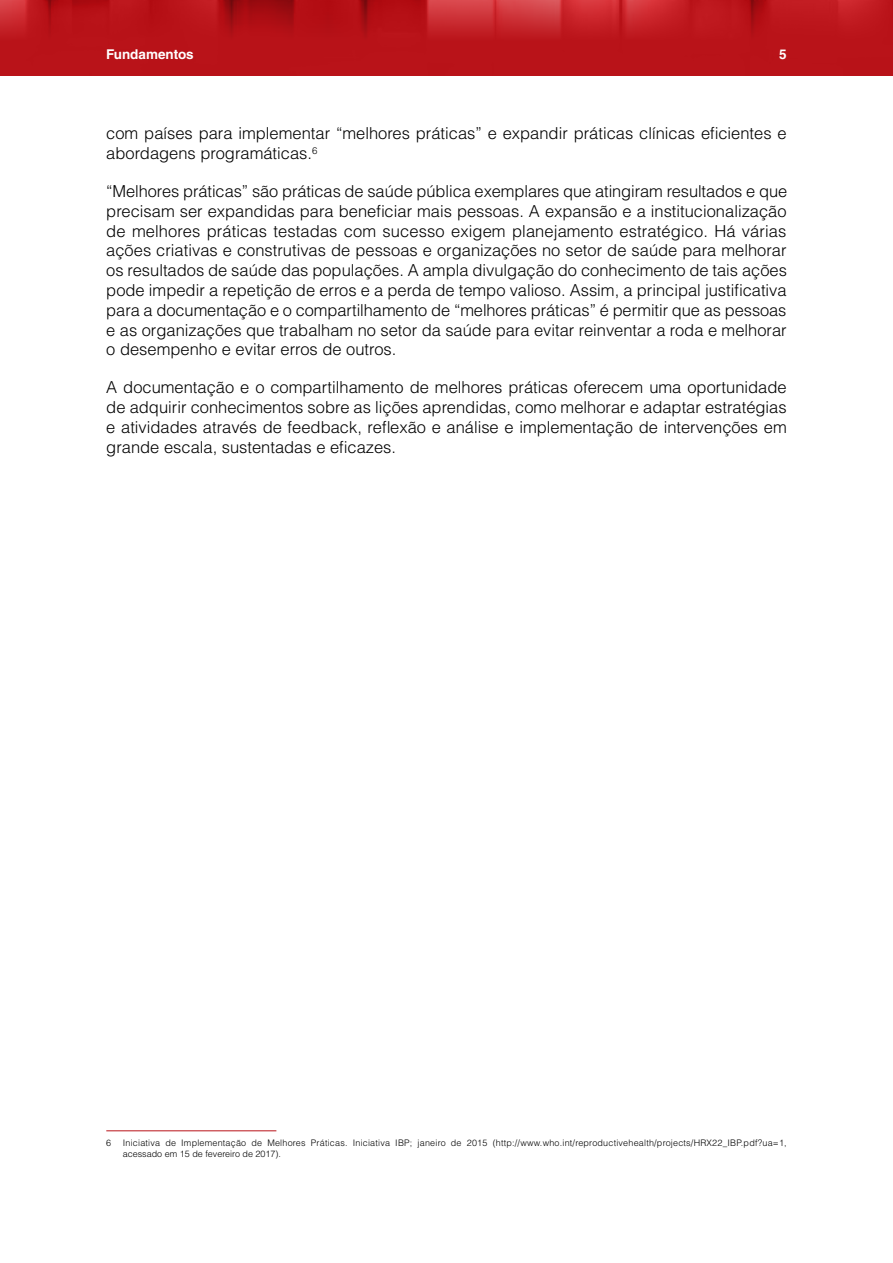
<style>
.page{position:relative;width:893px;height:1263px;background:#fff}
.page>*{position:absolute;margin:0;border:0;box-sizing:border-box;transform-origin:0 0}
.t1{font:300 16.5px/19.8px "Helvetica LT Std";color:#000;text-align:justify}
.t2{font:700 13.5px "Helvetica LT Std";color:#fff}
.t3{font:300 9px/10.8px "Helvetica LT Std";letter-spacing:.025em;color:#000}
</style>
<div class="page">
<div style="left:0;top:0;width:893px;height:76px;background:#b91319"></div>
<hr style="left:106px;top:1130px;width:170px;height:1px;background:#b91319">
<p class="t2" style="left:106px;top:46px;width:89px">Fundamentos</p>
<p class="t2" style="left:779px;top:46px;width:9px">5</p>
<p class="t1" style="left:106px;top:123px;width:682px">com países para implementar “melhores práticas” e expandir práticas clínicas eficientes e abordagens programáticas.<sup>6</sup></p>
<p class="t1" style="left:106px;top:181px;width:682px">“Melhores práticas” são práticas de saúde pública exemplares que atingiram resultados e que precisam ser expandidas para beneficiar mais pessoas. A expansão e a institucionalização de melhores práticas testadas com sucesso exigem planejamento estratégico. Há várias ações criativas e construtivas de pessoas e organizações no setor de saúde para melhorar os resultados de saúde das populações. A ampla divulgação do conhecimento de tais ações pode impedir a repetição de erros e a perda de tempo valioso. Assim, a principal justificativa para a documentação e o compartilhamento de “melhores práticas” é permitir que as pessoas e as organizações que trabalham no setor da saúde para evitar reinventar a roda e melhorar o desempenho e evitar erros de outros.</p>
<p class="t1" style="left:106px;top:377px;width:682px">A documentação e o compartilhamento de melhores práticas oferecem uma oportunidade de adquirir conhecimentos sobre as lições aprendidas, como melhorar e adaptar estratégias e atividades através de feedback, reflexão e análise e implementação de intervenções em grande escala, sustentadas e eficazes.</p>
<p class="t3" style="left:106px;top:1137px;width:7px">6</p>
<p class="t3" style="left:123px;top:1137px;width:665px">Iniciativa de Implementação de Melhores Práticas. Iniciativa IBP; janeiro de 2015 (http://www.who.int/reproductivehealth/projects/HRX22_IBP.pdf?ua=1, acessado em 15 de fevereiro de 2017).</p>
</div>
